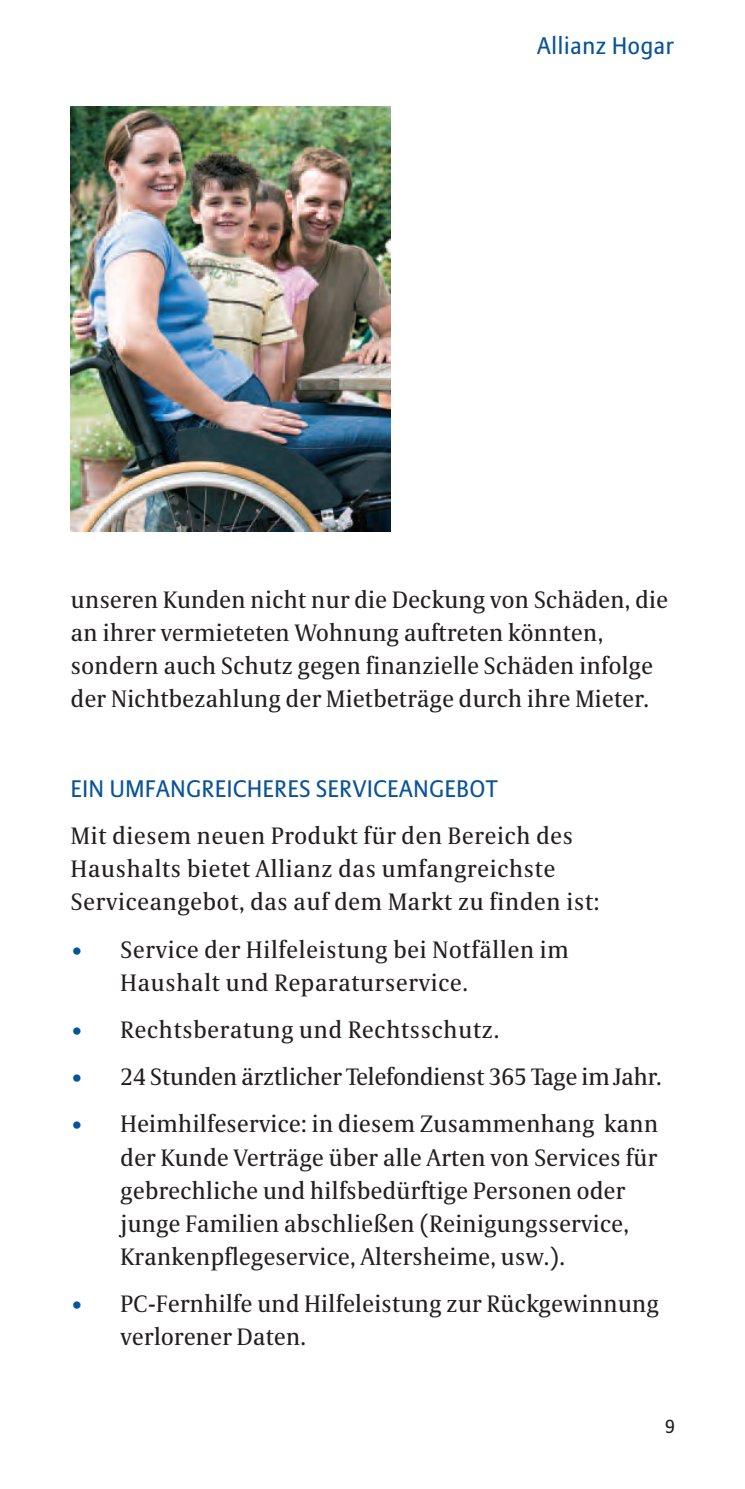
<style>
.page{position:relative;width:745px;height:1489px;background:#fff}
.page>*{position:absolute;margin:0;border:0;box-sizing:border-box;transform-origin:0 0}
.t1{font:23.75px/33px "Allianz Serif";letter-spacing:.015em;color:#231f20}
.t2{font:23.75px "Allianz Sans";letter-spacing:.03em;color:#095498}
.t3{font:18.75px "Allianz Sans";color:#231f20}
.s1{color:#095498}
</style>
<div class="page">
<img style="left:71px;top:106px;width:319px;height:425px">
<p class="t2" style="left:537px;top:32px;width:138px">Allianz Hogar</p>
<p class="t1" style="left:71px;top:583px;width:598px">unseren Kunden nicht nur die Deckung von Schäden, die an ihrer vermieteten Wohnung auftreten könnten, sondern auch Schutz gegen finanzielle Schäden infolge der Nichtbezahlung der Mietbeträge durch ihre Mieter.</p>
<p class="t2" style="left:71px;top:775px;width:428px">EIN UMFANGREICHERES SERVICEANGEBOT</p>
<p class="t1" style="left:71px;top:819px;width:529px">Mit diesem neuen Produkt für den Bereich des<br>Haushalts bietet Allianz das umfangreichste<br>Serviceangebot, das auf dem Markt zu finden ist:</p>
<p class="t1" style="left:120px;top:932px;width:449px;text-indent:-50px"><span class="s1">•</span> Service der Hilfeleistung bei Notfällen im<br>Haushalt und Reparaturservice.</p>
<p class="t1" style="left:71px;top:1013px;width:429px"><span class="s1">•</span> Rechtsberatung und Rechtsschutz.</p>
<p class="t1" style="left:71px;top:1060px;width:592px"><span class="s1">•</span> 24 Stunden ärztlicher Telefondienst 365 Tage im Jahr.</p>
<p class="t1" style="left:120px;top:1107px;width:538px;text-indent:-50px"><span class="s1">•</span> Heimhilfeservice: in diesem Zusammenhang kann der Kunde Verträge über alle Arten von Services für gebrechliche und hilfsbedürftige Personen oder junge Familien abschließen (Reinigungsservice, Krankenpflegeservice, Altersheime, usw.).</p>
<p class="t1" style="left:120px;top:1287px;width:539px;text-indent:-50px"><span class="s1">•</span> PC-Fernhilfe und Hilfeleistung zur Rückgewinnung verlorener Daten.</p>
<p class="t3" style="left:664px;top:1414px;width:11px">9</p>
</div>
